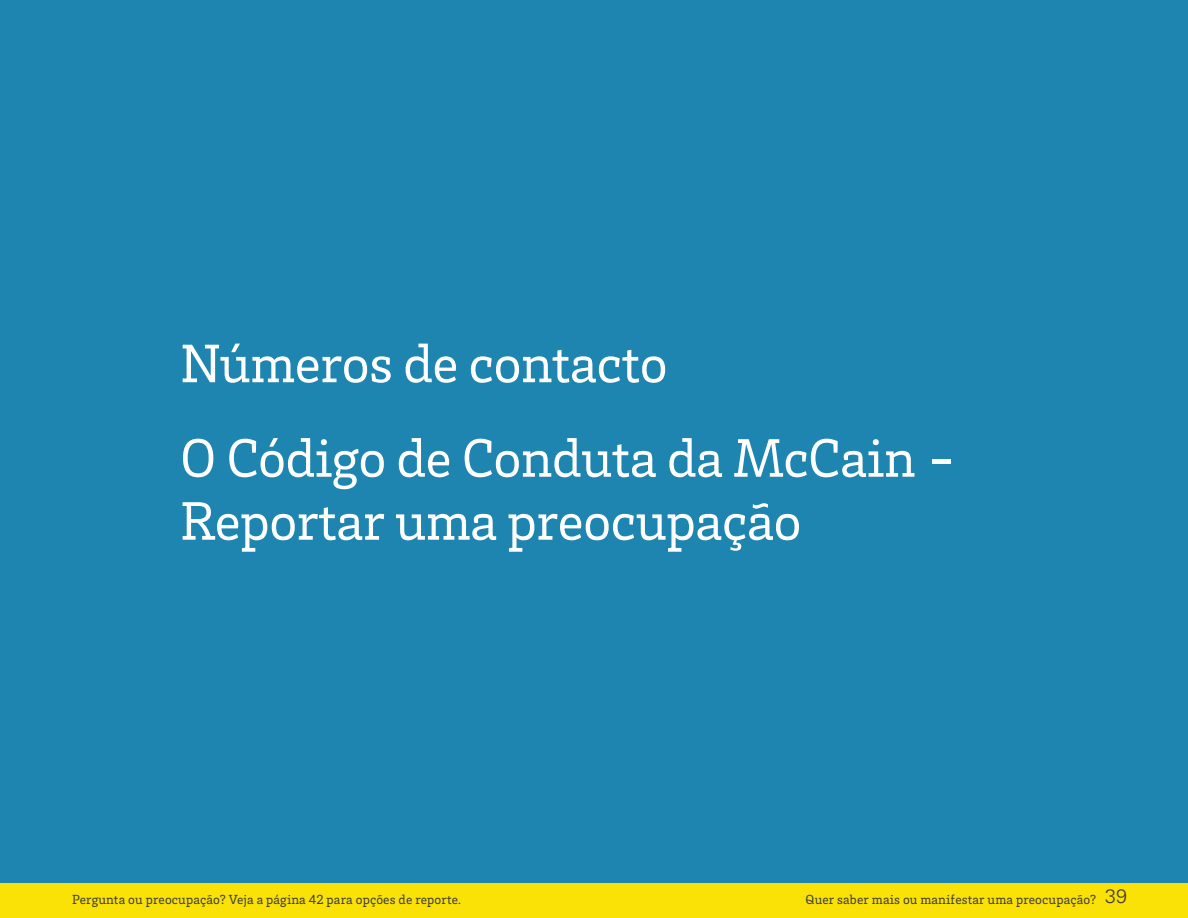
<style>
.page{position:relative;width:1188px;height:918px;background:#1d85b0}
.page>*{position:absolute;margin:0;border:0;box-sizing:border-box;transform-origin:0 0}
.Intro_text{font:55.5px/63px "Brix Slab";letter-spacing:-.01em;color:#fff}
.folio{font:300 19.5px "Univers LT Pro 45";color:#3c3b3a}
.folio_-_text{font:13.5px "Brix Slab";letter-spacing:.01em;color:#3c3b3a}
</style>
<div class="page">
<div style="left:0;top:883px;width:1188px;height:35px;background:#fae106"></div>
<p class="Intro_text" style="left:180px;top:330px;width:489px">Números de contacto</p>
<p class="Intro_text" style="left:180px;top:424px;width:778px">O Código de Conduta da McCain -<br>Reportar uma preocupação</p>
<p class="folio_-_text" style="left:72px;top:891px;width:391px">Pergunta ou preocupação? Veja a página 42 para opções de reporte.</p>
<p class="folio_-_text" style="left:806px;top:891px;width:292px">Quer saber mais ou manifestar uma preocupação?</p>
<p class="folio" style="left:1105px;top:885px;width:23px">39</p>
</div>
